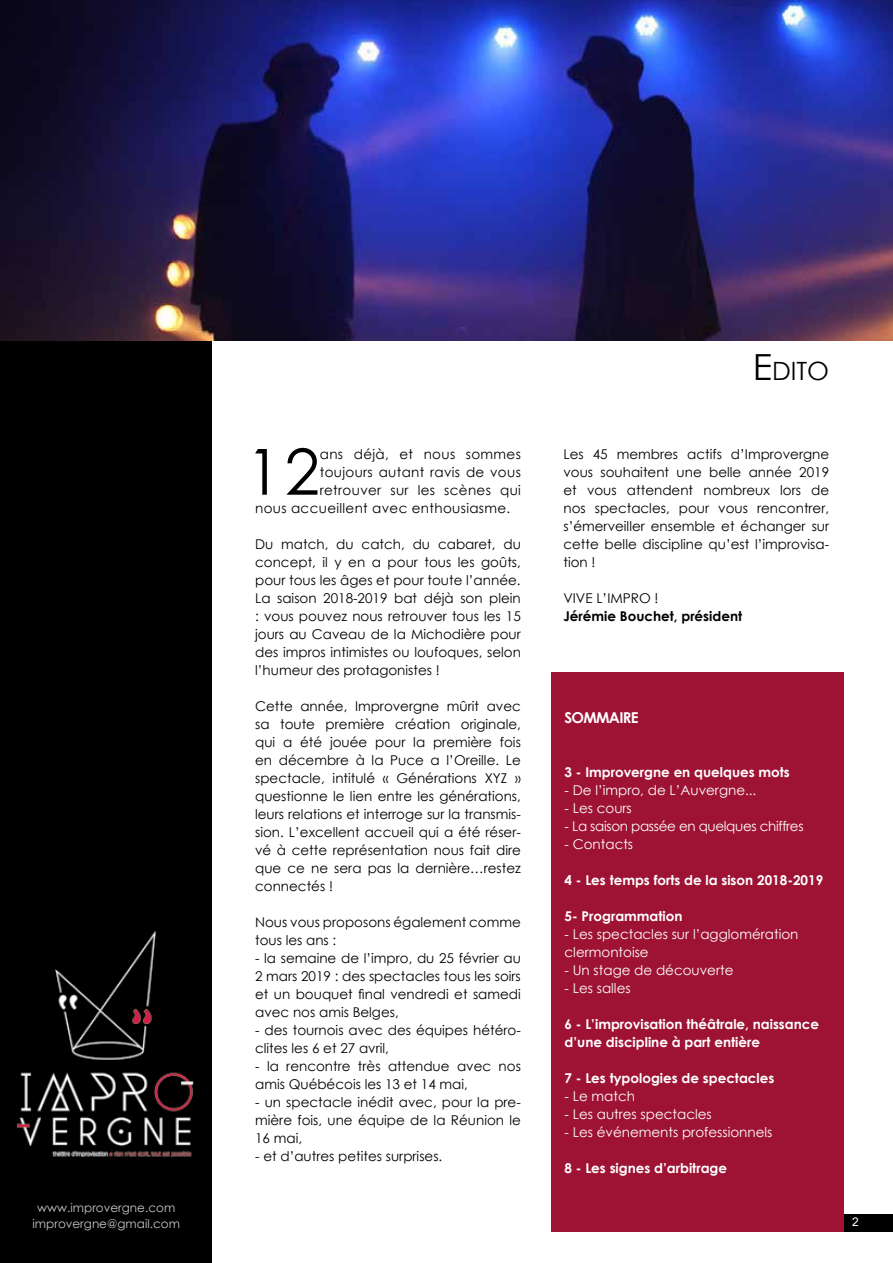
<style>
.page{position:relative;width:893px;height:1263px;background:#fff}
.page>*{position:absolute;margin:0;border:0;box-sizing:border-box;transform-origin:0 0}
.t1{font:63.6px "Century Gothic";color:#000}
.t2{font:25.2px "Century Gothic";color:#000}
.t3{font:700 15px "Century Gothic";letter-spacing:-.05em;color:#fff}
.t4{font:13.5px/18px "Century Gothic";color:#000;text-align:justify}
.t5{font:700 13.5px/18px "Century Gothic";color:#fff}
.t6{font:13.5px/18px "Century Gothic";color:#fff}
.t7{font:13.5px "Century Gothic";letter-spacing:.025em;color:#000}
.t8{font:13.5px "Century Gothic";letter-spacing:-.025em;color:#fff}
.t9{font:700 13.5px "Century Gothic";color:#000}
.t10{font:12px/16.5px "Century Gothic";color:#c7c8ca;text-align:center}
.t11{font:12px "Arial";color:#fff}
.s1{font-size:36px}
</style>
<div class="page">
<div style="left:0;top:0;width:212px;height:1263px;background:#000"></div>
<div style="left:843px;top:1214px;width:50px;height:17px;background:#000"></div>
<img style="left:16px;top:931px;width:178px;height:227px">
<div style="left:551px;top:672px;width:292px;height:559px;background:#9e1334"></div>
<img style="left:0;top:0;width:893px;height:340px">
<p class="t10" style="left:33px;top:1199px;width:149px">www.improvergne.com improvergne@gmail.com</p>
<h1 class="t1" style="left:246px;top:427px;width:75px">12</h1>
<p class="t7" style="left:320px;top:444px;width:203px">ans déjà, et nous sommes</p>
<p class="t7" style="left:320px;top:462px;width:203px">toujours autant ravis de vous</p>
<p class="t7" style="left:320px;top:480px;width:203px">retrouver sur les scènes qui</p>
<p class="t7" style="left:255px;top:498px;width:257px">nous accueillent avec enthousiasme.</p>
<p class="t4" style="left:255px;top:535px;width:267px">Du match, du catch, du cabaret, du concept, il y en a pour tous les goûts, pour tous les âges et pour toute l’année.<br>La saison 2018-2019 bat déjà son plein : vous pouvez nous retrouver tous les 15 jours au Caveau de la Michodière pour des impros intimistes ou loufoques, selon l’humeur des protagonistes !</p>
<p class="t4" style="left:255px;top:697px;width:267px">Cette année, Improvergne mûrit avec sa toute première création originale, qui a été jouée pour la première fois en décembre à la Puce a l’Oreille. Le spectacle, intitulé « Générations XYZ » questionne le lien entre les générations, leurs relations et interroge sur la transmis&shy;sion. L’excellent accueil qui a été réser&shy;vé à cette représentation nous fait dire que ce ne sera pas la dernière…restez connectés !</p>
<p class="t4" style="left:255px;top:912px;width:267px">Nous vous proposons également comme tous les ans :</p>
<p class="t4" style="left:255px;top:948px;width:267px">- la semaine de l’impro, du 25 février au 2 mars 2019 : des spectacles tous les soirs et un bouquet final vendredi et samedi avec nos amis Belges,</p>
<p class="t4" style="left:255px;top:1020px;width:267px">- des tournois avec des équipes hétéro&shy;clites les 6 et 27 avril,</p>
<p class="t4" style="left:255px;top:1056px;width:267px">- la rencontre très attendue avec nos amis Québécois les 13 et 14 mai,</p>
<p class="t4" style="left:255px;top:1092px;width:267px">- un spectacle inédit avec, pour la pre&shy;mière fois, une équipe de la Réunion le 16 mai,</p>
<p class="t4" style="left:255px;top:1146px;width:189px">- et d’autres petites surprises.</p>
<h2 class="t2" style="left:753px;top:353px;width:78px"><span class="s1">E</span>dito</h2>
<p class="t4" style="left:563px;top:445px;width:267px">Les 45 membres actifs d’Improvergne vous souhaitent une belle année 2019 et vous attendent nombreux lors de nos spectacles, pour vous rencontrer, s’émerveiller ensemble et échanger sur cette belle discipline qu’est l’improvisa&shy;tion !</p>
<p class="t4" style="left:563px;top:589px;width:97px">VIVE L’IMPRO !</p>
<p class="t9" style="left:563px;top:605px;width:180px">Jérémie Bouchet, président</p>
<p class="t3" style="left:565px;top:706px;width:75px">SOMMAIRE</p>
<p class="t5" style="left:565px;top:762px;width:227px">3 - Improvergne en quelques mots</p>
<p class="t6" style="left:565px;top:781px;width:193px">- De l’impro, de L’Auvergne...</p>
<p class="t6" style="left:565px;top:799px;width:69px">- Les cours</p>
<p class="t8" style="left:565px;top:816px;width:241px">- La saison passée en quelques chiffres</p>
<p class="t6" style="left:565px;top:835px;width:70px">- Contacts</p>
<p class="t5" style="left:565px;top:870px;width:260px">4 - Les temps forts de la sison 2018-2019</p>
<p class="t5" style="left:565px;top:906px;width:119px">5- Programmation</p>
<p class="t6" style="left:565px;top:925px;width:235px">- Les spectacles sur l’agglomération clermontoise</p>
<p class="t6" style="left:565px;top:961px;width:170px">- Un stage de découverte</p>
<p class="t6" style="left:565px;top:979px;width:68px">- Les salles</p>
<p class="t5" style="left:565px;top:1014px;width:256px">6 - L’improvisation théâtrale, naissance d’une discipline à part entière</p>
<p class="t5" style="left:565px;top:1068px;width:211px">7 - Les typologies de spectacles</p>
<p class="t6" style="left:565px;top:1087px;width:72px">- Le match</p>
<p class="t6" style="left:565px;top:1105px;width:149px">- Les autres spectacles</p>
<p class="t6" style="left:565px;top:1123px;width:209px">- Les événements professionnels</p>
<p class="t5" style="left:565px;top:1158px;width:164px">8 - Les signes d’arbitrage</p>
<p class="t11" style="left:852px;top:1213px;width:8px">2</p>
</div>
